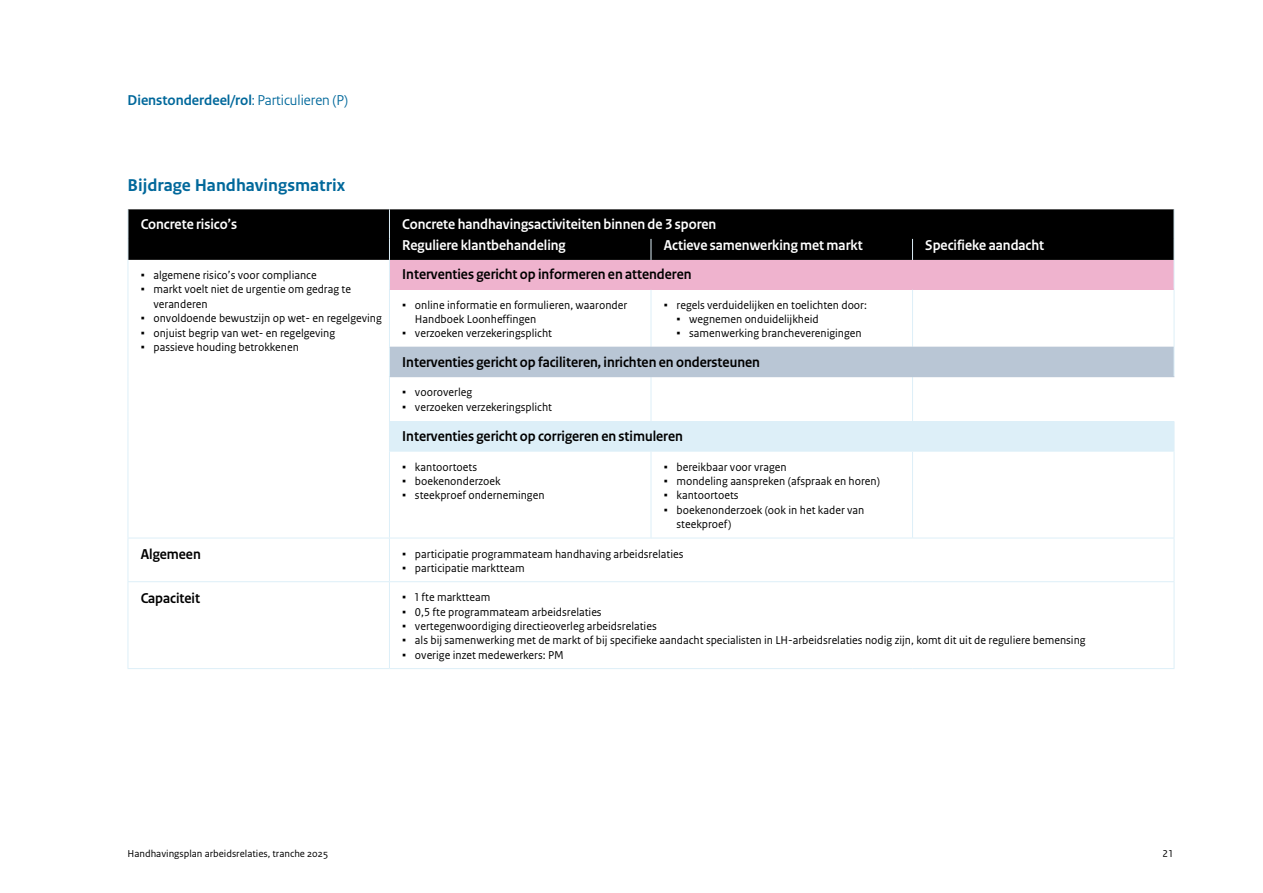
<style>
.page{position:relative;width:1263px;height:893px;background:#fff}
.page>*{position:absolute;margin:0;border:0;box-sizing:border-box;transform-origin:0 0}
.H3_Paragraaf_BIijl{font:700 18px "Rijksoverheid Sans Text";color:#01689b}
.Matrix_-_kop_zwart{font:700 15px "Rijksoverheid Sans Heading";color:#000}
.Matrix_-_kop_wit{font:700 15px "Rijksoverheid Sans Heading";color:#fff}
.t1{font:700 15px "Rijksoverheid Sans Heading";color:#01689b}
.t2{font:12px/14.4px "Rijksoverheid Sans Text";color:#000}
.t3{font:10.5px "Rijksoverheid Sans Text";color:#000}
.s1{font-weight:400}
.s2{font-family:"Impact"}
</style>
<div class="page">
<div style="left:129px;top:209px;width:1045px;height:51px;background:#000"></div>
<svg style="left:129px;top:290px;width:1045px;height:378px"></svg>
<div style="left:389px;top:260px;width:785px;height:29px;background:#efb3ce"></div>
<div style="left:389px;top:347px;width:785px;height:30px;background:#b9c6d5"></div>
<div style="left:389px;top:422px;width:785px;height:29px;background:#ddeff8"></div>
<hr style="left:651px;top:289px;width:1px;height:58px;background:#ddeff8">
<hr style="left:912px;top:289px;width:1px;height:58px;background:#ddeff8">
<hr style="left:651px;top:452px;width:1px;height:86px;background:#ddeff8">
<hr style="left:389px;top:538px;width:262px;height:1px;background:#ddeff8">
<hr style="left:651px;top:538px;width:261px;height:1px;background:#ddeff8">
<hr style="left:912px;top:538px;width:262px;height:1px;background:#ddeff8">
<hr style="left:128px;top:581px;width:261px;height:1px;background:#ddeff8">
<hr style="left:389px;top:581px;width:262px;height:1px;background:#ddeff8">
<hr style="left:651px;top:581px;width:261px;height:1px;background:#ddeff8">
<hr style="left:912px;top:581px;width:262px;height:1px;background:#ddeff8">
<hr style="left:651px;top:377px;width:1px;height:44px;background:#ddeff8">
<hr style="left:912px;top:377px;width:1px;height:44px;background:#ddeff8">
<hr style="left:389px;top:421px;width:262px;height:1px;background:#ddeff8">
<hr style="left:651px;top:421px;width:261px;height:1px;background:#ddeff8">
<hr style="left:912px;top:421px;width:262px;height:1px;background:#ddeff8">
<svg style="left:1174px;top:422px;width:1px;height:29px"></svg>
<hr style="left:1174px;top:289px;width:1px;height:58px;background:#ddeff8">
<hr style="left:912px;top:452px;width:1px;height:86px;background:#ddeff8">
<hr style="left:128px;top:538px;width:1px;height:43px;background:#ddeff8">
<hr style="left:389px;top:538px;width:1px;height:43px;background:#ddeff8">
<hr style="left:128px;top:582px;width:1px;height:86px;background:#ddeff8">
<hr style="left:389px;top:582px;width:1px;height:86px;background:#ddeff8">
<hr style="left:128px;top:668px;width:261px;height:1px;background:#ddeff8">
<hr style="left:128px;top:209px;width:1px;height:30px;background:#ddeff8">
<hr style="left:1174px;top:209px;width:1px;height:30px;background:#ddeff8">
<hr style="left:389px;top:451px;width:262px;height:1px;background:#ddeff8">
<hr style="left:651px;top:451px;width:261px;height:1px;background:#ddeff8">
<hr style="left:912px;top:451px;width:262px;height:1px;background:#ddeff8">
<hr style="left:1174px;top:452px;width:1px;height:86px;background:#ddeff8">
<hr style="left:1174px;top:538px;width:1px;height:43px;background:#ddeff8">
<hr style="left:1174px;top:582px;width:1px;height:86px;background:#ddeff8">
<hr style="left:389px;top:668px;width:262px;height:1px;background:#ddeff8">
<hr style="left:651px;top:668px;width:261px;height:1px;background:#ddeff8">
<hr style="left:912px;top:668px;width:262px;height:1px;background:#ddeff8">
<hr style="left:389px;top:209px;width:1px;height:30px;background:#ddeff8">
<svg style="left:651px;top:239px;width:1px;height:21px"></svg>
<svg style="left:912px;top:239px;width:1px;height:21px"></svg>
<svg style="left:1174px;top:239px;width:1px;height:50px"></svg>
<hr style="left:390px;top:289px;width:261px;height:1px;background:#efb3ce">
<hr style="left:651px;top:289px;width:261px;height:1px;background:#efb3ce">
<hr style="left:912px;top:289px;width:262px;height:1px;background:#efb3ce">
<svg style="left:1174px;top:347px;width:1px;height:29px"></svg>
<svg style="left:128px;top:239px;width:1px;height:50px"></svg>
<svg style="left:389px;top:239px;width:1px;height:50px"></svg>
<hr style="left:128px;top:289px;width:1px;height:58px;background:#ddeff8">
<hr style="left:389px;top:289px;width:1px;height:58px;background:#ddeff8">
<hr style="left:128px;top:347px;width:1px;height:30px;background:#ddeff8">
<hr style="left:389px;top:347px;width:1px;height:30px;background:#ddeff8">
<hr style="left:128px;top:377px;width:1px;height:45px;background:#ddeff8">
<hr style="left:389px;top:377px;width:1px;height:44px;background:#ddeff8">
<svg style="left:128px;top:422px;width:1px;height:29px"></svg>
<hr style="left:128px;top:451px;width:1px;height:87px;background:#ddeff8">
<hr style="left:389px;top:452px;width:1px;height:86px;background:#ddeff8">
<hr style="left:128px;top:538px;width:261px;height:1px;background:#ddeff8">
<p class="t1" style="left:128px;top:91px;width:222px">Dienstonderdeel/rol<span class="s1">: Particulieren (P)</span></p>
<h3 class="H3_Paragraaf_BIijl" style="left:128px;top:175px;width:219px">Bijdrage Handhavingsmatrix</h3>
<p class="Matrix_-_kop_wit" style="left:141px;top:216px;width:98px">Concrete risico’s</p>
<p class="Matrix_-_kop_wit" style="left:402px;top:216px;width:316px">Concrete handhavingsactiviteiten binnen de 3 sporen</p>
<p class="Matrix_-_kop_wit" style="left:402px;top:237px;width:165px">Reguliere klantbehandeling</p>
<p class="Matrix_-_kop_wit" style="left:664px;top:237px;width:200px">Actieve samenwerking met markt</p>
<p class="Matrix_-_kop_wit" style="left:925px;top:237px;width:120px">Specifieke aandacht</p>
<p class="t2" style="left:141px;top:268px;width:177px"><span class="s2">▪</span> algemene risico’s voor compliance</p>
<p class="t2" style="left:153px;top:282px;width:199px;text-indent:-13px"><span class="s2">▪</span> markt voelt niet de urgentie om gedrag te veranderen</p>
<p class="t2" style="left:141px;top:311px;width:243px"><span class="s2">▪</span> onvoldoende bewustzijn op wet- en regelgeving</p>
<p class="t2" style="left:141px;top:326px;width:196px"><span class="s2">▪</span> onjuist begrip van wet- en regelgeving</p>
<p class="t2" style="left:141px;top:340px;width:160px"><span class="s2">▪</span> passieve houding betrokkenen</p>
<p class="Matrix_-_kop_zwart" style="left:402px;top:266px;width:291px">Interventies gericht op informeren en attenderen</p>
<p class="t2" style="left:415px;top:298px;width:214px;text-indent:-13px"><span class="s2">▪</span> online informatie en formulieren, waaronder<br>Handboek Loonheffingen</p>
<p class="t2" style="left:402px;top:326px;width:151px"><span class="s2">▪</span> verzoeken verzekeringsplicht</p>
<p class="t2" style="left:664px;top:298px;width:205px"><span class="s2">▪</span> regels verduidelijken en toelichten door:</p>
<p class="t2" style="left:676px;top:312px;width:144px"><span class="s2">▪</span> wegnemen onduidelijkheid</p>
<p class="t2" style="left:676px;top:326px;width:187px"><span class="s2">▪</span> samenwerking brancheverenigingen</p>
<p class="Matrix_-_kop_zwart" style="left:402px;top:354px;width:359px">Interventies gericht op faciliteren, inrichten en ondersteunen</p>
<p class="t2" style="left:402px;top:385px;width:71px"><span class="s2">▪</span> vooroverleg</p>
<p class="t2" style="left:402px;top:400px;width:151px"><span class="s2">▪</span> verzoeken verzekeringsplicht</p>
<p class="Matrix_-_kop_zwart" style="left:402px;top:428px;width:282px">Interventies gericht op corrigeren en stimuleren</p>
<p class="t2" style="left:402px;top:460px;width:76px"><span class="s2">▪</span> kantoortoets</p>
<p class="t2" style="left:402px;top:474px;width:100px"><span class="s2">▪</span> boekenonderzoek</p>
<p class="t2" style="left:402px;top:488px;width:144px"><span class="s2">▪</span> steekproef ondernemingen</p>
<p class="t2" style="left:664px;top:460px;width:124px"><span class="s2">▪</span> bereikbaar voor vragen</p>
<p class="t2" style="left:664px;top:474px;width:218px"><span class="s2">▪</span> mondeling aanspreken (afspraak en horen)</p>
<p class="t2" style="left:664px;top:488px;width:76px"><span class="s2">▪</span> kantoortoets</p>
<p class="t2" style="left:676px;top:503px;width:189px;text-indent:-13px"><span class="s2">▪</span> boekenonderzoek (ook in het kader van steekproef)</p>
<p class="Matrix_-_kop_zwart" style="left:141px;top:546px;width:62px">Algemeen</p>
<p class="t2" style="left:402px;top:547px;width:283px"><span class="s2">▪</span> participatie programmateam handhaving arbeidsrelaties</p>
<p class="t2" style="left:402px;top:561px;width:124px"><span class="s2">▪</span> participatie marktteam</p>
<p class="Matrix_-_kop_zwart" style="left:141px;top:589px;width:61px">Capaciteit</p>
<p class="t2" style="left:402px;top:590px;width:90px"><span class="s2">▪</span> 1 fte marktteam</p>
<p class="t2" style="left:402px;top:605px;width:201px"><span class="s2">▪</span> 0,5 fte programmateam arbeidsrelaties</p>
<p class="t2" style="left:402px;top:619px;width:256px"><span class="s2">▪</span> vertegenwoordiging directieoverleg arbeidsrelaties</p>
<p class="t2" style="left:402px;top:633px;width:685px"><span class="s2">▪</span> als bij samenwerking met de markt of bij specifieke aandacht specialisten in LH-arbeidsrelaties nodig zijn, komt dit uit de reguliere bemensing</p>
<p class="t2" style="left:402px;top:648px;width:163px"><span class="s2">▪</span> overige inzet medewerkers: PM</p>
<p class="t3" style="left:128px;top:848px;width:202px">Handhavingsplan arbeidsrelaties, tranche 2025</p>
<p class="t3" style="left:1162px;top:848px;width:13px">21</p>
</div>
